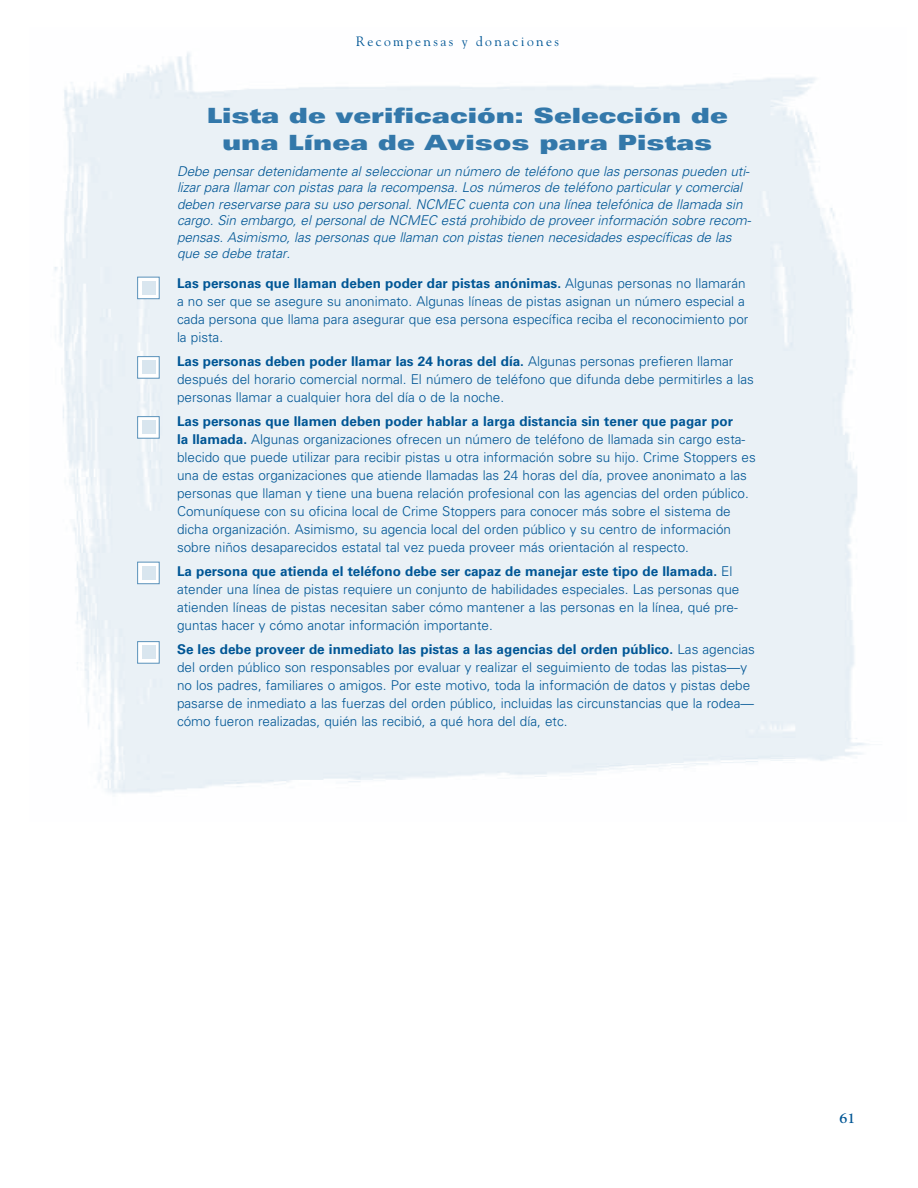
<style>
.page{position:relative;width:918px;height:1188px;background:#fff}
.page>*{position:absolute;margin:0;border:0;box-sizing:border-box;transform-origin:0 0}
.t1{font:21px/27px "Univers LT Std X Black Ex";color:#3378aa;text-align:center}
.t2{font:700 14.25px "Goudy Std";color:#005695}
.t3{font:300 13.5px/18px "Univers LT Std";color:#005695}
.t4{font:italic 300 13.5px/16.5px "Univers LT Std";letter-spacing:-.005em;color:#005695}
.t5{font:13.5px "Goudy Std";letter-spacing:.175em;color:#005695}
.s1{font-weight:700}
</style>
<div class="page">
<div style="left:137px;top:356px;width:23px;height:23px;background:#fff;border:1px solid #5991ba"></div>
<div style="left:142px;top:360px;width:14px;height:14px;background:#d9e6ef"></div>
<div style="left:137px;top:416px;width:23px;height:23px;background:#fff;border:1px solid #5991ba"></div>
<div style="left:142px;top:420px;width:14px;height:14px;background:#d9e6ef"></div>
<div style="left:137px;top:562px;width:23px;height:22px;background:#fff;border:1px solid #5991ba"></div>
<div style="left:142px;top:566px;width:14px;height:14px;background:#d9e6ef"></div>
<div style="left:137px;top:641px;width:23px;height:23px;background:#fff;border:1px solid #5991ba"></div>
<div style="left:142px;top:645px;width:14px;height:14px;background:#d9e6ef"></div>
<div style="left:137px;top:277px;width:23px;height:22px;background:#fff;border:1px solid #5991ba"></div>
<div style="left:142px;top:281px;width:14px;height:14px;background:#d9e6ef"></div>
<p class="t5" style="left:356px;top:33px;width:204px">Recompensas y donaciones</p>
<p class="t1" style="left:207px;top:102px;width:523px">Lista de verificación: Selección de una Línea de Avisos para Pistas</p>
<p class="t4" style="left:177px;top:163px;width:576px">Debe pensar detenidamente al seleccionar un número de teléfono que las personas pueden uti&shy;lizar para llamar con pistas para la recompensa. Los números de teléfono particular y comercial deben reservarse para su uso personal. NCMEC cuenta con una línea telefónica de llamada sin cargo. Sin embargo, el personal de NCMEC está prohibido de proveer información sobre recom&shy;pensas. Asimismo, las personas que llaman con pistas tienen necesidades específicas de las que se debe tratar.</p>
<p class="t3" style="left:177px;top:274px;width:573px"><span class="s1">Las personas que llaman deben poder dar pistas anónimas.</span> Algunas personas no llamarán a no ser que se asegure su anonimato. Algunas líneas de pistas asignan un número especial a cada persona que llama para asegurar que esa persona específica reciba el reconocimiento por la pista.</p>
<p class="t3" style="left:177px;top:352px;width:578px"><span class="s1">Las personas deben poder llamar las 24 horas del día.</span> Algunas personas prefieren llamar después del horario comercial normal. El número de teléfono que difunda debe permitirles a las personas llamar a cualquier hora del día o de la noche.</p>
<p class="t3" style="left:177px;top:412px;width:580px"><span class="s1">Las personas que llamen deben poder hablar a larga distancia sin tener que pagar por<br>la llamada.</span> Algunas organizaciones ofrecen un número de teléfono de llamada sin cargo esta&shy;blecido que puede utilizar para recibir pistas u otra información sobre su hijo. Crime Stoppers es una de estas organizaciones que atiende llamadas las 24 horas del día, provee anonimato a las personas que llaman y tiene una buena relación profesional con las agencias del orden público.<br>Comuníquese con su oficina local de Crime Stoppers para conocer más sobre el sistema de dicha organización. Asimismo, su agencia local del orden público y su centro de información sobre niños desaparecidos estatal tal vez pueda proveer más orientación al respecto.</p>
<p class="t3" style="left:177px;top:562px;width:564px"><span class="s1">La persona que atienda el teléfono debe ser capaz de manejar este tipo de llamada.</span> El atender una línea de pistas requiere un conjunto de habilidades especiales. Las personas que atienden líneas de pistas necesitan saber cómo mantener a las personas en la línea, qué pre&shy;guntas hacer y cómo anotar información importante.</p>
<p class="t3" style="left:177px;top:640px;width:580px"><span class="s1">Se les debe proveer de inmediato las pistas a las agencias del orden público.</span> Las agencias del orden público son responsables por evaluar y realizar el seguimiento de todas las pistas—y no los padres, familiares o amigos. Por este motivo, toda la información de datos y pistas debe pasarse de inmediato a las fuerzas del orden público, incluidas las circunstancias que la rodea— cómo fueron realizadas, quién las recibió, a qué hora del día, etc.</p>
<p class="t2" style="left:839px;top:1110px;width:17px">61</p>
</div>
